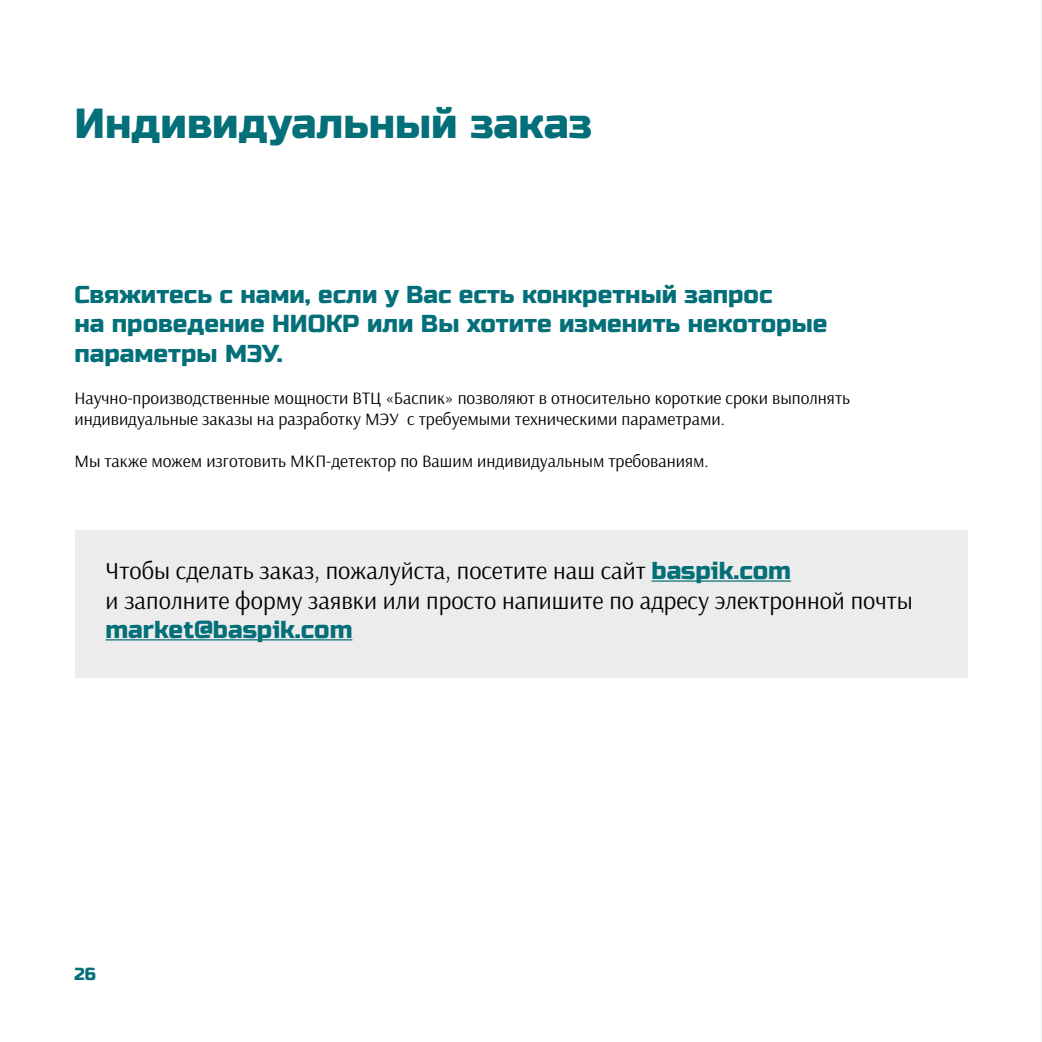
<style>
.page{position:relative;width:1042px;height:1042px;background:#fff}
.page>*{position:absolute;margin:0;border:0;box-sizing:border-box;transform-origin:0 0}
.t1{font:42px "Russo One";color:#036f78}
.t2{font:24.5px/29.4px "Russo One";color:#036f78}
.t3{font:24.5px/29.4px "Arsenal";color:#000}
.t4{font:17.5px/21px "Arsenal";color:#000}
.t5{font:17.5px "Russo One";color:#036f78}
.s1{font-family:"Russo One";color:#036f78}
</style>
<div class="page">
<svg style="left:1041px;top:0;width:1px;height:1042px"></svg>
<div style="left:75px;top:530px;width:892px;height:147px;background:#ececec"></div>
<hr style="left:651px;top:580px;width:140px;height:2px;background:#036f78">
<hr style="left:106px;top:639px;width:246px;height:1px;background:#036f78">
<h1 class="t1" style="left:74px;top:99px;width:519px">Индивидуальный заказ</h1>
<h2 class="t2" style="left:74px;top:280px;width:754px">Свяжитесь с нами, если у Вас есть конкретный запрос<br>на проведение НИОКР или Вы хотите изменить некоторые параметры МЭУ.</h2>
<p class="t4" style="left:74px;top:388px;width:777px">Научно-производственные мощности ВТЦ «Баспик» позволяют в относительно короткие сроки выполнять индивидуальные заказы на разработку МЭУ с требуемыми техническими параметрами.</p>
<p class="t4" style="left:74px;top:451px;width:636px">Мы также можем изготовить МКП-детектор по Вашим индивидуальным требованиям.</p>
<h2 class="t3" style="left:106px;top:556px;width:809px">Чтобы сделать заказ, пожалуйста, посетите наш сайт <span class="s1">baspik.com<br></span>и заполните форму заявки или просто напишите по адресу электронной почты</h2>
<h2 class="t2" style="left:106px;top:615px;width:248px">market@baspik.com</h2>
<p class="t5" style="left:74px;top:963px;width:23px">26</p>
</div>
